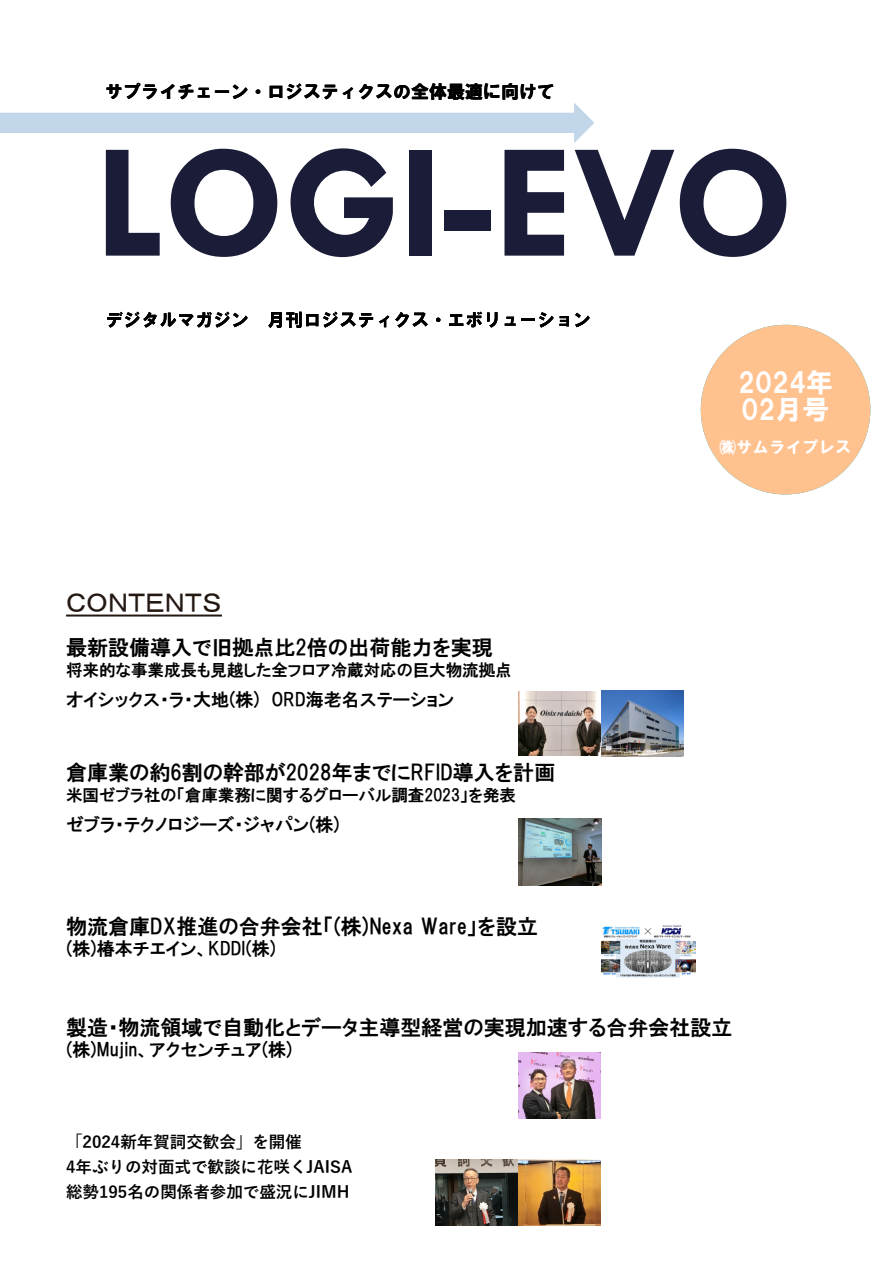
<style>
.page{position:relative;width:893px;height:1263px;background:#fff}
.page>*{position:absolute;margin:0;border:0;box-sizing:border-box;transform-origin:0 0}
.t1{font:700 165px "Tw Cen";color:#1b1c38}
.t2{font:27px/27px "HGS Soei Kakugothic UB";color:#fffefe}
.t3{font:27px "MS UI Gothic";color:#241813}
.t4{font:21px "HGP Gothic E";color:#000}
.t5{font:18px "HGP Gothic E";color:#000}
.t6{font:18px "HGS Soei Kakugothic UB";color:#000}
.t7{font:16.5px "HGP Gothic E";color:#000}
.t8{font:700 16.5px/24.8px "Yu Gothic";color:#000}
.t9{font:16.5px "HGS Soei Kakugothic UB";color:#fffefe}
</style>
<div class="page">
<hr style="left:66px;top:614px;width:156px;height:2px;background:#241813">
<div style="left:701px;top:325px;width:169px;height:169px;background:#ffc18e;border-radius:50%"></div>
<svg style="left:107px;top:312px;width:141px;height:16px"></svg>
<svg style="left:268px;top:312px;width:105px;height:16px"></svg>
<svg style="left:379px;top:315px;width:10px;height:12px"></svg>
<svg style="left:395px;top:312px;width:33px;height:16px"></svg>
<svg style="left:436px;top:318px;width:4px;height:4px"></svg>
<svg style="left:449px;top:312px;width:48px;height:15px"></svg>
<svg style="left:505px;top:312px;width:64px;height:16px"></svg>
<svg style="left:575px;top:313px;width:15px;height:14px"></svg>
<svg style="left:0;top:103px;width:594px;height:40px"></svg>
<img style="left:518px;top:690px;width:166px;height:67px">
<img style="left:435px;top:1159px;width:166px;height:66px">
<img style="left:518px;top:1052px;width:83px;height:66px">
<img style="left:601px;top:925px;width:94px;height:53px">
<img style="left:518px;top:819px;width:83px;height:66px">
<p class="t6" style="left:105px;top:82px;width:451px">サプライチェーン・ロジスティクスの全体最適に向けて</p>
<h1 class="t1" style="left:95px;top:142px;width:701px">LOGI-EVO</h1>
<p class="t3" style="left:66px;top:588px;width:157px">ＣＯＮＴＥＮＴＳ</p>
<p class="t4" style="left:66px;top:636px;width:428px">最新設備導入で旧拠点比2倍の出荷能力を実現</p>
<p class="t7" style="left:66px;top:661px;width:447px">将来的な事業成長も見越した全フロア冷蔵対応の巨大物流拠点</p>
<p class="t5" style="left:66px;top:690px;width:390px">オイシックス・ラ・大地(株) ORD海老名ステーション</p>
<p class="t4" style="left:66px;top:762px;width:491px">倉庫業の約6割の幹部が2028年までにRFID導入を計画</p>
<p class="t7" style="left:66px;top:787px;width:451px">米国ゼブラ社の「倉庫業務に関するグローバル調査2023」を発表</p>
<p class="t5" style="left:66px;top:816px;width:275px">ゼブラ・テクノロジーズ・ジャパン(株)</p>
<p class="t4" style="left:66px;top:916px;width:473px">物流倉庫DX推進の合弁会社「(株)Nexa Ware」を設立</p>
<p class="t5" style="left:66px;top:939px;width:212px">(株)椿本チエイン、KDDI(株)</p>
<p class="t2" style="left:738px;top:369px;width:96px">2024年<br>02月号</p>
<p class="t2" style="left:789px;top:369px;width:18px">3</p>
<p class="t2" style="left:759px;top:396px;width:18px">1</p>
<p class="t9" style="left:720px;top:439px;width:134px">㈱サムライプレス</p>
<p class="t4" style="left:66px;top:1016px;width:668px">製造・物流領域で自動化とデータ主導型経営の実現加速する合弁会社設立</p>
<p class="t5" style="left:66px;top:1040px;width:228px">(株)Mujin、アクセンチュア(株)</p>
<p class="t8" style="left:66px;top:1130px;width:288px">「2024新年賀詞交歓会」を開催<br>4年ぶりの対面式で歓談に花咲くJAISA総勢195名の関係者参加で盛況にJIMH</p>
</div>
